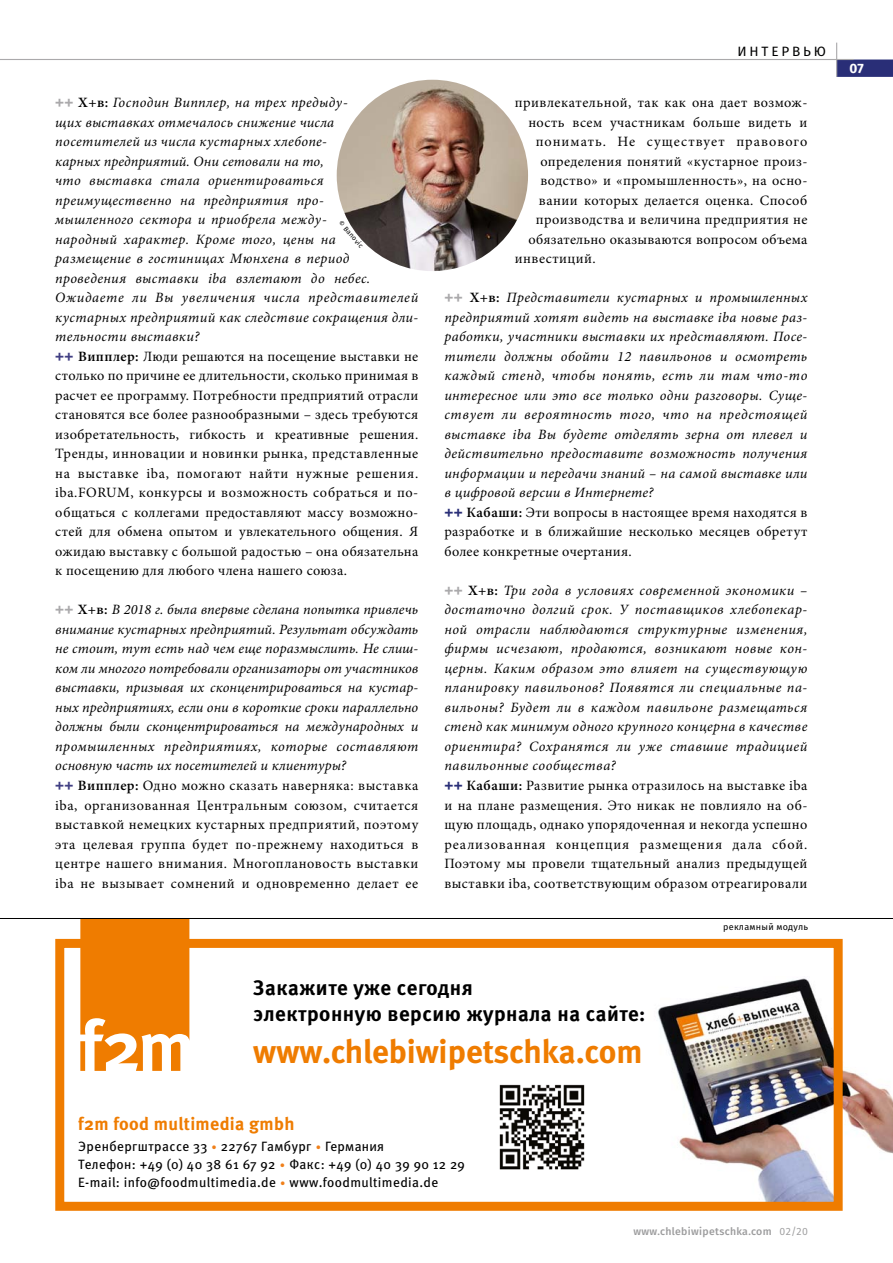
<style>
.page{position:relative;width:893px;height:1263px;background:#fff}
.page>*{position:absolute;margin:0;border:0;box-sizing:border-box;transform-origin:0 0}
.t1{font:33px "Meta Bold C";letter-spacing:-.005em;color:#ef7c00}
.t2{font:21px "Meta Bold C";letter-spacing:.025em;color:#000}
.t3{font:18px "Meta Bold C";letter-spacing:.02em;color:#ef7c00}
.Fließtext_Standard{font:italic 14.25px/19.5px "Minion Pro";letter-spacing:.03em;color:#000;text-align:justify}
.Fließtext_Standard-2{font:14.25px/19.5px "Minion Pro";letter-spacing:.03em;color:#000;text-align:justify}
.Fließtext_Standard-3{font:14.25px "Minion Pro";letter-spacing:.07em;color:#000}
.t4{font:13.5px "Meta Book C";letter-spacing:.03em;color:#000}
.Spitzmarke_rechts{font:13.5px "Fira Sans";letter-spacing:.21em;color:#000}
.Kalender_Fließtext{font:700 13.5px "Fira Sans";color:#fff}
.t5{font:500 10.5px "Fira Sans";letter-spacing:.03em;color:#9c9c9d}
.Marginal_Fira_regu{font:9px "Fira Sans";letter-spacing:.03em;color:#000}
.Bildnachweis{font:6.75px "Fira Sans";color:#000}
.s1{font-family:"Meta Bold Caps C";font-style:normal;color:#aaa9ab}
.s2{font-weight:600;font-style:normal}
.s3{font-family:"Meta Bold Caps C";color:#413f83}
.s4{font-weight:600}
.s5{font-family:"Meta Bold Caps C";color:#292e77}
.s6{font-size:10.5px;color:#f0801a}
.s7{font-family:"Meta Plus"}
.s8{font-weight:400}
</style>
<div class="page">
<svg style="left:837px;top:59px;width:56px;height:18px"></svg>
<hr style="left:836px;top:43px;width:1px;height:34px;background:#aaa9ab">
<hr style="left:0;top:59px;width:854px;height:1px;background:#aaa9ab">
<img style="left:337px;top:80px;width:191px;height:191px;border-radius:96px">
<img style="left:658px;top:978px;width:235px;height:223px">
<div style="left:55px;top:939px;width:788px;height:272px;border:9px solid #ef7c00"></div>
<img style="left:499px;top:1084px;width:86px;height:86px">
<svg style="left:80px;top:919px;width:109px;height:152px;background:#f18f26"></svg>
<hr style="left:0;top:918px;width:893px;height:1px;background:#000">
<p class="Fließtext_Standard" style="left:55px;top:93px;width:365px;text-align:left"><span class="s1">++</span> <span class="s2">Х+в:</span> Господин Випплер, на трех предыду-<br>щих выставках отмечалось снижение числа посетителей из числа кустарных хлебопе-<br>карных предприятий. Они сетовали на то,<br>что выставка стала ориентироваться преимущественно на предприятия про-<br>мышленного сектора и приобрела между-<br>народный характер. Кроме того, цены на<br>размещение в гостиницах Мюнхена в период проведения выставки iba взлетают до небес.<br>Ожидаете ли Вы увеличения числа представителей кустарных предприятий как следствие сокращения дли&shy;тельности выставки?</p>
<p class="Fließtext_Standard-2" style="left:55px;top:347px;width:365px"><span class="s3">++</span> <span class="s4">Випплер:</span> Люди решаются на посещение выставки не столько по причине ее длительности, сколько принимая в расчет ее программу. Потребности предприятий отрасли становятся все более разнообразными – здесь требуются изобретательность, гибкость и креативные решения.<br>Тренды, инновации и новинки рынка, представленные на выставке iba, помогают найти нужные решения. iba.FORUM, конкурсы и возможность собраться и по&shy;общаться с коллегами предоставляют массу возможно&shy;стей для обмена опытом и увлекательного общения. Я ожидаю выставку с большой радостью – она обязательна к посещению для любого члена нашего союза.</p>
<p class="Fließtext_Standard" style="left:55px;top:600px;width:365px"><span class="s1">++</span> <span class="s2">Х+в:</span> В 2018 г. была впервые сделана попытка привлечь внимание кустарных предприятий. Результат обсуждать не стоит, тут есть над чем еще поразмыслить. Не слиш&shy;ком ли многого потребовали организаторы от участников выставки, призывая их сконцентрироваться на кустар&shy;ных предприятиях, если они в короткие сроки параллельно должны были сконцентрироваться на международных и промышленных предприятиях, которые составляют основную часть их посетителей и клиентуры?</p>
<p class="Fließtext_Standard-2" style="left:55px;top:776px;width:365px"><span class="s3">++</span> <span class="s4">Випплер:</span> Одно можно сказать наверняка: выставка iba, организованная Центральным союзом, считается выставкой немецких кустарных предприятий, поэтому эта целевая группа будет по-прежнему находиться в центре нашего внимания. Многоплановость выставки iba не вызывает сомнений и одновременно делает ее</p>
<p class="Bildnachweis" style="left:343px;top:218px;width:35px;rotate:49deg">© Banovic</p>
<p class="Spitzmarke_rechts" style="left:737px;top:42px;width:90px">ИНТЕРВЬЮ</p>
<p class="Fließtext_Standard-2" style="left:515px;top:93px;width:294px">привлекательной, так как она дает возмож-</p>
<p class="Fließtext_Standard-2" style="left:528px;top:113px;width:280px">ность всем участникам больше видеть и</p>
<p class="Fließtext_Standard-3" style="left:536px;top:132px;width:273px">понимать. Не существует правового</p>
<p class="Fließtext_Standard-2" style="left:540px;top:152px;width:269px">определения понятий «кустарное произ-</p>
<p class="Fließtext_Standard-2" style="left:540px;top:171px;width:269px">водство» и «промышленность», на осно-</p>
<p class="Fließtext_Standard-2" style="left:539px;top:191px;width:270px">вании которых делается оценка. Способ</p>
<p class="Fließtext_Standard-2" style="left:536px;top:210px;width:273px">производства и величина предприятия не</p>
<p class="Fließtext_Standard-2" style="left:528px;top:230px;width:281px">обязательно оказываются вопросом объема</p>
<p class="Fließtext_Standard-2" style="left:515px;top:249px;width:82px">инвестиций.</p>
<p class="Fließtext_Standard" style="left:444px;top:288px;width:365px"><span class="s1">++</span> <span class="s2">Х+в:</span> Представители кустарных и промышленных предприятий хотят видеть на выставке iba новые раз&shy;работки, участники выставки их представляют. Посе&shy;тители должны обойти 12 павильонов и осмотреть каждый стенд, чтобы понять, есть ли там что-то интересное или это все только одни разговоры. Суще&shy;ствует ли вероятность того, что на предстоящей выставке iba Вы будете отделять зерна от плевел и действительно предоставите возможность получения информации и передачи знаний – на самой выставке или в цифровой версии в Интернете?</p>
<p class="Fließtext_Standard-2" style="left:444px;top:503px;width:365px"><span class="s5">++</span> <span class="s4">Кабаши:</span> Эти вопросы в настоящее время находятся в разработке и в ближайшие несколько месяцев обретут более конкретные очертания.</p>
<p class="Fließtext_Standard" style="left:444px;top:581px;width:365px"><span class="s1">++</span> <span class="s2">Х+в:</span> Три года в условиях современной экономики – достаточно долгий срок. У поставщиков хлебопекар&shy;ной отрасли наблюдаются структурные изменения, фирмы исчезают, продаются, возникают новые кон&shy;церны. Каким образом это влияет на существующую планировку павильонов? Появятся ли специальные па&shy;вильоны? Будет ли в каждом павильоне размещаться стенд как минимум одного крупного концерна в качестве ориентира? Сохранятся ли уже ставшие традицией павильонные сообщества?</p>
<p class="Fließtext_Standard-2" style="left:444px;top:776px;width:365px"><span class="s5">++</span> <span class="s4">Кабаши:</span> Развитие рынка отразилось на выставке iba и на плане размещения. Это никак не повлияло на об&shy;щую площадь, однако упорядоченная и некогда успешно реализованная концепция размещения дала сбой.<br>Поэтому мы провели тщательный анализ предыдущей выставки iba, соответствующим образом отреагировали</p>
<p class="Marginal_Fira_regu" style="left:723px;top:921px;width:86px">рекламный модуль</p>
<p class="t2" style="left:253px;top:976px;width:221px">Закажите уже сегодня</p>
<p class="t2" style="left:253px;top:1001px;width:394px">электронную версию журнала на сайте:</p>
<p class="t1" style="left:253px;top:1032px;width:391px">www.chlebiwipetschka.com</p>
<p class="t3" style="left:78px;top:1113px;width:218px">f2m food multimedia gmbh</p>
<p class="t4" style="left:78px;top:1139px;width:307px">Эренбергштрассе 33 <span class="s6">·</span> <span class="s7">22767</span> Гамбург <span class="s6">·</span> Германия</p>
<p class="t4" style="left:78px;top:1157px;width:388px">Телефон: +49 (0) 40 38 61 67 92 <span class="s6">·</span> Факс: +49 (0) 40 39 90 12 29</p>
<p class="t4" style="left:78px;top:1175px;width:361px">E-mail: info@foodmultimedia.de <span class="s6">·</span> www.foodmultimedia.de</p>
<p class="t5" style="left:633px;top:1224px;width:176px">www.chlebiwipetschka.com <span class="s8">02/20</span></p>
<p class="Kalender_Fließtext" style="left:849px;top:59px;width:16px">07</p>
</div>
